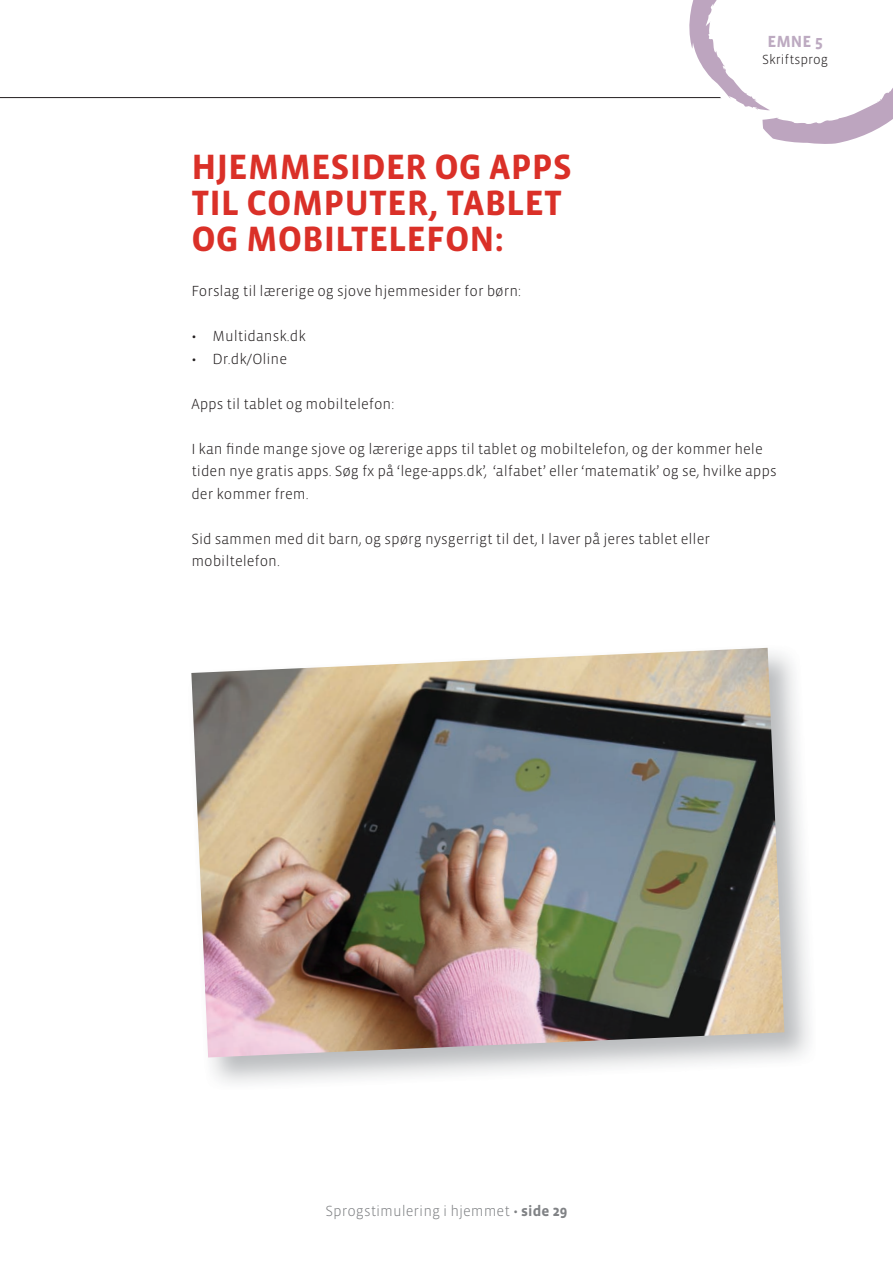
<style>
.page{position:relative;width:893px;height:1263px;background:#fff}
.page>*{position:absolute;margin:0;border:0;box-sizing:border-box;transform-origin:0 0}
.t1{font:700 36px/36px "Vista Sans OT";color:#da3028}
.t2{font:700 16.5px "Vista Sans OT";color:#bdaac1}
.t3{font:300 15px/22.5px "Vista Sans OT";color:#231f20}
.t4{font:300 15px "Vista Sans OT";color:#808285}
.t5{font:300 13.5px "Vista Sans OT";color:#231f20}
.s1{font-weight:700}
</style>
<div class="page">
<hr style="left:0;top:97px;width:808px;height:1px;background:#231f20">
<svg style="left:688px;top:0;width:205px;height:144px"></svg>
<img style="left:191px;top:648px;width:593px;height:409px">
<p class="t2" style="left:767px;top:33px;width:57px">EMNE 5</p>
<p class="t5" style="left:762px;top:52px;width:67px">Skriftsprog</p>
<h1 class="t1" style="left:191px;top:150px;width:382px">HJEMMESIDER OG APPS<br>TIL COMPUTER, TABLET<br>OG MOBILTELEFON:</h1>
<p class="t3" style="left:191px;top:280px;width:331px">Forslag til lærerige og sjove hjemmesider for børn:</p>
<p class="t3" style="left:191px;top:325px;width:116px">• Multidansk.dk</p>
<p class="t3" style="left:191px;top:348px;width:97px">• Dr.dk/Oline</p>
<p class="t3" style="left:191px;top:393px;width:204px">Apps til tablet og mobiltelefon:</p>
<p class="t3" style="left:191px;top:438px;width:587px">I kan finde mange sjove og lærerige apps til tablet og mobiltelefon, og der kommer hele tiden nye gratis apps. Søg fx på ‘lege-apps.dk’, ‘alfabet’ eller ‘matematik’ og se, hvilke apps der kommer frem.</p>
<p class="t3" style="left:191px;top:528px;width:520px">Sid sammen med dit barn, og spørg nysgerrigt til det, I laver på jeres tablet eller mobiltelefon.</p>
<p class="t4" style="left:326px;top:1203px;width:243px">Sprogstimulering i hjemmet • <span class="s1">side 29</span></p>
</div>
